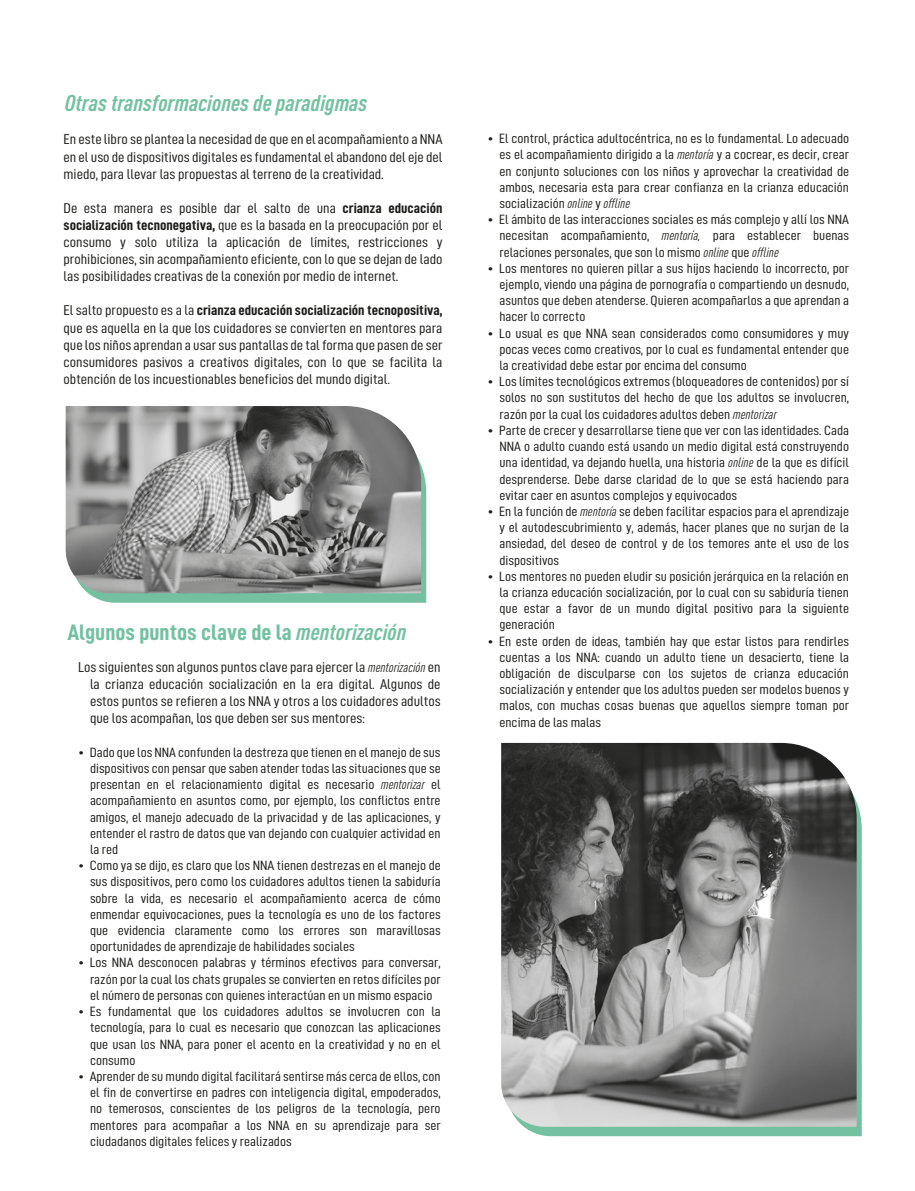
<style>
.page{position:relative;width:915px;height:1191px;background:#fff}
.page>*{position:absolute;margin:0;border:0;box-sizing:border-box;transform-origin:0 0}
.t1{font:22.5px "D DIN Condensed Bold";color:#73c1a1;scale:1.09 1}
.t2{font:italic 700 condensed 22.5px "DIN Pro";color:#73c1a1;scale:1.09 1}
.t3{font:14.25px/17.1px "D DIN Condensed";color:#1d1d1b;text-align:justify;scale:1.09 1}
.t4{font:14.25px "D DIN Condensed Bold";color:#1d1d1b;scale:1.09 1}
.t5{font:13.5px/16.2px "D DIN Condensed";color:#1d1d1b;text-align:justify;scale:1.09 1}
.s1{font-family:"D DIN Condensed Bold"}
.s2{font-family:"D DIN Condensed"}
.s3{font-family:"DIN Pro";font-weight:700;font-style:italic;font-stretch:condensed}
.s4{font-family:"DIN Pro";font-style:italic;font-stretch:condensed;font-size:13.5px}
.s5{font-family:"DIN Pro";font-style:italic;font-stretch:condensed}
</style>
<div class="page">
<svg style="left:88px;top:465px;width:338px;height:138px;background:#7bc3a5"></svg>
<svg style="left:523px;top:801px;width:338px;height:335px;background:#7abfa3"></svg>
<img style="left:66px;top:406px;width:355px;height:187px">
<img style="left:501px;top:743px;width:355px;height:383px">
<h1 class="t2" style="left:65px;top:86px;width:279px">Otras transformaciones de paradigmas</h1>
<p class="t3" style="left:64px;top:131px;width:349px">En este libro se plantea la necesidad de que en el acompañamiento a NNA en el uso de dispositivos digitales es fundamental el abandono del eje del miedo, para llevar las propuestas al terreno de la creatividad.</p>
<p class="t3" style="left:64px;top:199px;width:349px">De esta manera es posible dar el salto de una <span class="s1">crianza educación socialización tecnonegativa,</span> que es la basada en la preocupación por el consumo y solo utiliza la aplicación de límites, restricciones y prohibiciones, sin acompañamiento eficiente, con lo que se dejan de lado las posibilidades creativas de la conexión por medio de internet.</p>
<p class="t4" style="left:64px;top:303px;width:349px"><span class="s2">El salto propuesto es a la</span> crianza educación socialización tecnopositiva,</p>
<p class="t3" style="left:64px;top:319px;width:349px">que es aquella en la que los cuidadores se convierten en mentores para que los niños aprendan a usar sus pantallas de tal forma que pasen de ser consumidores pasivos a creativos digitales, con lo que se facilita la obtención de los incuestionables beneficios del mundo digital.</p>
<h1 class="t1" style="left:67px;top:620px;width:312px">Algunos puntos clave de la <span class="s3">mentorización</span></h1>
<p class="t3" style="left:90px;top:658px;width:323px;text-indent:-12px">Los siguientes son algunos puntos clave para ejercer la <span class="s4">mentorización</span> en la crianza educación socialización en la era digital. Algunos de estos puntos se refieren a los NNA y otros a los cuidadores adultos que los acompañan, los que deben ser sus mentores:</p>
<p class="t5" style="left:90px;top:744px;width:323px;text-indent:-12px">• Dado que los NNA confunden la destreza que tienen en el manejo de sus dispositivos con pensar que saben atender todas las situaciones que se presentan en el relacionamiento digital es necesario <span class="s5">mentorizar</span> el acompañamiento en asuntos como, por ejemplo, los conflictos entre amigos, el manejo adecuado de la privacidad y de las aplicaciones, y entender el rastro de datos que van dejando con cualquier actividad en la red</p>
<p class="t5" style="left:90px;top:857px;width:323px;text-indent:-12px">• Como ya se dijo, es claro que los NNA tienen destrezas en el manejo de sus dispositivos, pero como los cuidadores adultos tienen la sabiduría sobre la vida, es necesario el acompañamiento acerca de cómo enmendar equivocaciones, pues la tecnología es uno de los factores que evidencia claramente como los errores son maravillosas oportunidades de aprendizaje de habilidades sociales</p>
<p class="t5" style="left:90px;top:954px;width:323px;text-indent:-12px">• Los NNA desconocen palabras y términos efectivos para conversar, razón por la cual los chats grupales se convierten en retos difíciles por el número de personas con quienes interactúan en un mismo espacio</p>
<p class="t5" style="left:90px;top:1003px;width:323px;text-indent:-12px">• Es fundamental que los cuidadores adultos se involucren con la tecnología, para lo cual es necesario que conozcan las aplicaciones que usan los NNA, para poner el acento en la creatividad y no en el consumo</p>
<p class="t5" style="left:90px;top:1068px;width:323px;text-indent:-12px">• Aprender de su mundo digital facilitará sentirse más cerca de ellos, con el fin de convertirse en padres con inteligencia digital, empoderados, no temerosos, conscientes de los peligros de la tecnología, pero mentores para acompañar a los NNA en su aprendizaje para ser ciudadanos digitales felices y realizados</p>
<p class="t5" style="left:499px;top:130px;width:322px;text-indent:-12px">• El control, práctica adultocéntrica, no es lo fundamental. Lo adecuado es el acompañamiento dirigido a la <span class="s5">mentoría</span> y a cocrear, es decir, crear en conjunto soluciones con los niños y aprovechar la creatividad de ambos, necesaria esta para crear confianza en la crianza educación socialización <span class="s5">online</span> y <span class="s5">offline</span></p>
<p class="t5" style="left:499px;top:211px;width:322px;text-indent:-12px">• El ámbito de las interacciones sociales es más complejo y allí los NNA necesitan acompañamiento, <span class="s5">mentoría,</span> para establecer buenas relaciones personales, que son lo mismo <span class="s5">online</span> que <span class="s5">offline</span></p>
<p class="t5" style="left:499px;top:260px;width:322px;text-indent:-12px">• Los mentores no quieren pillar a sus hijos haciendo lo incorrecto, por ejemplo, viendo una página de pornografía o compartiendo un desnudo, asuntos que deben atenderse. Quieren acompañarlos a que aprendan a hacer lo correcto</p>
<p class="t5" style="left:499px;top:325px;width:322px;text-indent:-12px">• Lo usual es que NNA sean considerados como consumidores y muy pocas veces como creativos, por lo cual es fundamental entender que la creatividad debe estar por encima del consumo</p>
<p class="t5" style="left:499px;top:373px;width:322px;text-indent:-12px">• Los límites tecnológicos extremos (bloqueadores de contenidos) por sí solos no son sustitutos del hecho de que los adultos se involucren, razón por la cual los cuidadores adultos deben <span class="s5">mentorizar</span></p>
<p class="t5" style="left:499px;top:422px;width:322px;text-indent:-12px">• Parte de crecer y desarrollarse tiene que ver con las identidades. Cada NNA o adulto cuando está usando un medio digital está construyendo una identidad, va dejando huella, una historia <span class="s5">online</span> de la que es difícil desprenderse. Debe darse claridad de lo que se está haciendo para evitar caer en asuntos complejos y equivocados</p>
<p class="t5" style="left:499px;top:503px;width:322px;text-indent:-12px">• En la función de <span class="s5">mentoría</span> se deben facilitar espacios para el aprendizaje y el autodescubrimiento y, además, hacer planes que no surjan de la ansiedad, del deseo de control y de los temores ante el uso de los dispositivos</p>
<p class="t5" style="left:499px;top:568px;width:322px;text-indent:-12px">• Los mentores no pueden eludir su posición jerárquica en la relación en la crianza educación socialización, por lo cual con su sabiduría tienen que estar a favor de un mundo digital positivo para la siguiente generación</p>
<p class="t5" style="left:499px;top:632px;width:322px;text-indent:-12px">• En este orden de ideas, también hay que estar listos para rendirles cuentas a los NNA: cuando un adulto tiene un desacierto, tiene la obligación de disculparse con los sujetos de crianza educación socialización y entender que los adultos pueden ser modelos buenos y malos, con muchas cosas buenas que aquellos siempre toman por encima de las malas</p>
</div>
